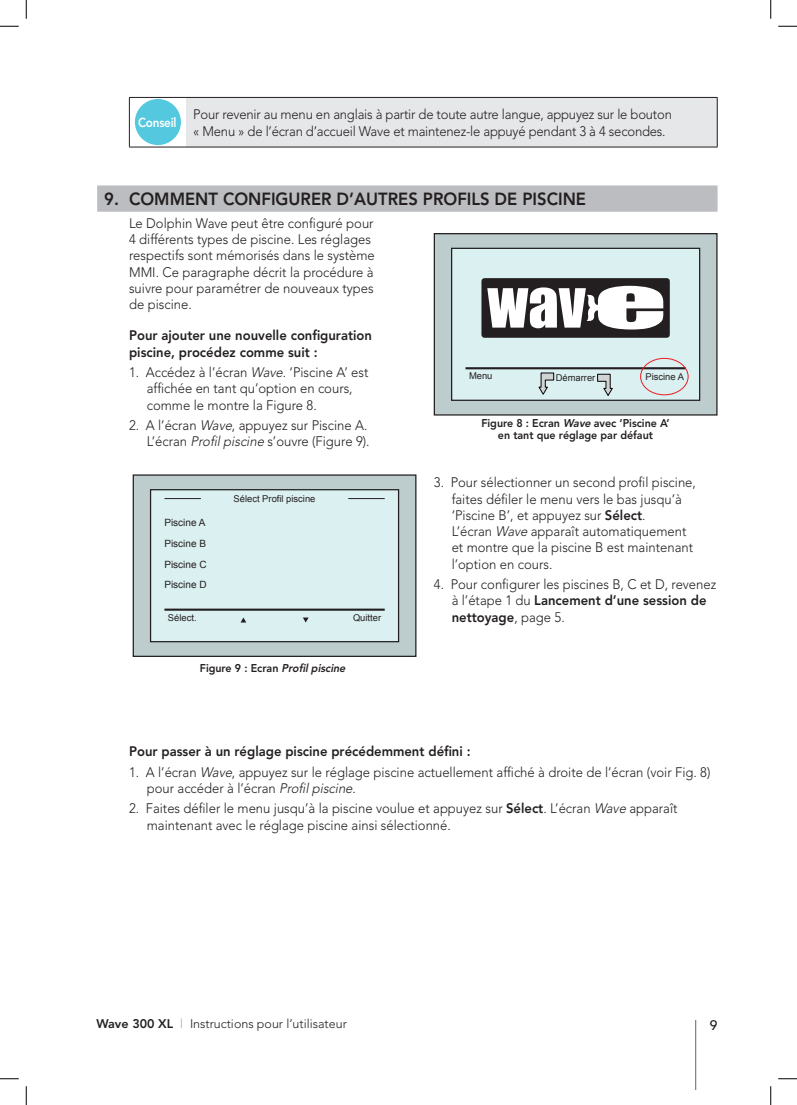
<style>
.page{position:relative;width:797px;height:1105px;background:#fff}
.page>*{position:absolute;margin:0;border:0;box-sizing:border-box;transform-origin:0 0}
.t1{font:800 17.5px "Avenir LT";color:#231f20;scale:.95 1}
.t2{font:300 13.75px/16.2px "Avenir LT";color:#231f20;scale:.95 1}
.t3{font:800 13.75px/16.2px "Avenir";color:#231f20;scale:.95 1}
.t4{font:500 13.75px "Avenir LT";color:#231f20}
.t5{font:800 13px "Avenir";letter-spacing:-.02em;color:#fff;scale:.9 1}
.t6{font:300 12.5px "Avenir LT";color:#231f20}
.t7{font:800 11.25px/12.5px "Avenir LT";color:#231f20;text-align:center;scale:.95 1}
.t8{font:10px/20.6px "Arial";color:#231f20;text-align:justify}
.t9{font:9.38px "Arial";color:#231f20}
.s1{font-style:italic}
.s2{font-weight:800}
.s3{font-weight:400;color:#a8a9ad}
</style>
<div class="page">
<hr style="left:695px;top:1020px;width:1px;height:69px;background:#808285">
<div style="left:97px;top:185px;width:620px;height:27px;background:#bcbdc0"></div>
<div style="left:186px;top:97px;width:531px;height:50px;background:#e6e7e9"></div>
<hr style="left:186px;top:97px;width:531px;height:1px;background:#231f20">
<hr style="left:717px;top:98px;width:1px;height:49px;background:#231f20">
<hr style="left:186px;top:147px;width:531px;height:1px;background:#231f20">
<hr style="left:129px;top:97px;width:57px;height:1px;background:#231f20">
<hr style="left:129px;top:98px;width:1px;height:49px;background:#231f20">
<hr style="left:129px;top:147px;width:57px;height:1px;background:#231f20">
<div style="left:135px;top:99px;width:46px;height:46px;background:#54c8df;border-radius:50%"></div>
<div style="left:434px;top:234px;width:283px;height:181px;background:#bdcccd"></div>
<div style="left:434px;top:233px;width:283px;height:183px;border:1px solid #231f20"></div>
<div style="left:451px;top:248px;width:248px;height:152px;background:#dbf0f1"></div>
<div style="left:451px;top:248px;width:249px;height:153px;border:1px solid #231f20"></div>
<hr style="left:465px;top:367px;width:220px;height:2px;background:#231f20">
<svg style="left:597px;top:374px;width:15px;height:22px"></svg>
<svg style="left:538px;top:373px;width:16px;height:22px"></svg>
<div style="left:640px;top:358px;width:48px;height:37px;border:1px solid #ee1d23;border-radius:50%"></div>
<div style="left:481px;top:278px;width:188px;height:60px;background:#231f20;border-radius:3px"></div>
<svg style="left:487px;top:286px;width:176px;height:43px"></svg>
<div style="left:133px;top:475px;width:283px;height:181px;background:#bdcccd"></div>
<div style="left:133px;top:474px;width:283px;height:183px;border:1px solid #231f20"></div>
<div style="left:150px;top:490px;width:248px;height:152px;background:#dbf0f1"></div>
<div style="left:150px;top:489px;width:249px;height:153px;border:1px solid #231f20"></div>
<hr style="left:164px;top:609px;width:221px;height:2px;background:#231f20">
<hr style="left:164px;top:498px;width:37px;height:1px;background:#231f20">
<hr style="left:348px;top:498px;width:37px;height:1px;background:#231f20">
<svg style="left:303px;top:617px;width:5px;height:5px"></svg>
<svg style="left:241px;top:617px;width:5px;height:5px"></svg>
<svg style="left:0;top:25px;width:19px;height:2px"></svg>
<svg style="left:778px;top:25px;width:19px;height:2px"></svg>
<svg style="left:0;top:1078px;width:19px;height:1px"></svg>
<svg style="left:778px;top:1078px;width:19px;height:1px"></svg>
<svg style="left:25px;top:0;width:2px;height:19px"></svg>
<svg style="left:25px;top:1086px;width:2px;height:19px"></svg>
<svg style="left:770px;top:0;width:1px;height:19px"></svg>
<svg style="left:770px;top:1086px;width:1px;height:19px"></svg>
<p class="t5" style="left:138px;top:115px;width:44px">Conseil</p>
<p class="t2" style="left:193px;top:106px;width:505px">Pour revenir au menu en anglais à partir de toute autre langue, appuyez sur le bouton « Menu » de l’écran d’accueil Wave et maintenez-le appuyé pendant 3 à 4 secondes.</p>
<p class="t1" style="left:104px;top:188px;width:508px">9. Comment configurer d’autres profils de piscine</p>
<p class="t2" style="left:129px;top:215px;width:260px">Le Dolphin Wave peut être configuré pour 4 différents types de piscine. Les réglages respectifs sont mémorisés dans le système MMI. Ce paragraphe décrit la procédure à suivre pour paramétrer de nouveaux types de piscine.</p>
<p class="t3" style="left:129px;top:327px;width:257px">Pour ajouter une nouvelle configuration piscine, procédez comme suit :</p>
<p class="t2" style="left:147px;top:364px;width:235px;text-indent:-18px">1. Accédez à l’écran <span class="s1">Wave</span>. ‘Piscine A’ est affichée en tant qu’option en cours, comme le montre la Figure 8.</p>
<p class="t2" style="left:129px;top:417px;width:255px;text-align:right">2. A l’écran <span class="s1">Wave</span>, appuyez sur Piscine A.<br>L’écran <span class="s1">Profilpiscine</span> s’ouvre (Figure 9).</p>
<p class="t2" style="left:451px;top:475px;width:259px;text-indent:-18px">3. Pour sélectionner un second profil piscine, faites défiler le menu vers le bas jusqu’à ‘Piscine B’, et appuyez sur <span class="s2">Sélect</span>.<br>L’écran <span class="s1">Wave</span> apparaît automatiquement et montre que la piscine B est maintenant l’option en cours.</p>
<p class="t2" style="left:451px;top:576px;width:280px;text-indent:-18px">4. Pour configurer les piscines B, C et D, revenez à l’étape 1 du <span class="s2">Lancement d’une session de nettoyage</span>, page 5.</p>
<p class="t9" style="left:469px;top:371px;width:25px">Menu</p>
<p class="t9" style="left:556px;top:372px;width:41px">Démarrer</p>
<p class="t9" style="left:645px;top:371px;width:40px">Piscine A</p>
<p class="t7" style="left:481px;top:417px;width:200px">Figure 8 : Ecran <span class="s1">Wave</span> avec ‘Piscine A’ en tant que réglage par défaut</p>
<p class="t9" style="left:234px;top:494px;width:83px">Sélect Profil piscine</p>
<p class="t8" style="left:164px;top:513px;width:44px">Piscine A Piscine B Piscine C Piscine D</p>
<p class="t9" style="left:168px;top:612px;width:30px">Sélect.</p>
<p class="t9" style="left:353px;top:612px;width:30px">Quitter</p>
<p class="t7" style="left:200px;top:661px;width:157px">Figure 9 : Ecran <span class="s1">Profil piscine</span></p>
<p class="t3" style="left:129px;top:743px;width:361px">Pour passer à un réglage piscine précédemment défini :</p>
<p class="t2" style="left:147px;top:764px;width:595px;text-indent:-18px">1. A l’écran <span class="s1">Wave</span>, appuyez sur le réglage piscine actuellement affiché à droite de l’écran (voir Fig. 8) pour accéder à l’écran <span class="s1">Profilpiscine</span>.</p>
<p class="t2" style="left:147px;top:800px;width:560px;text-indent:-18px">2. Faites défiler le menu jusqu’à la piscine voulue et appuyez sur <span class="s2">Sélect</span>. L’écran <span class="s1">Wave</span> apparaît maintenant avec le réglage piscine ainsi sélectionné.</p>
<p class="t6" style="left:96px;top:1016px;width:252px"><span class="s2">Wave 300 XL</span> <span class="s3">|</span> Instructions pour l’utilisateur</p>
<p class="t4" style="left:710px;top:1018px;width:9px">9</p>
</div>
